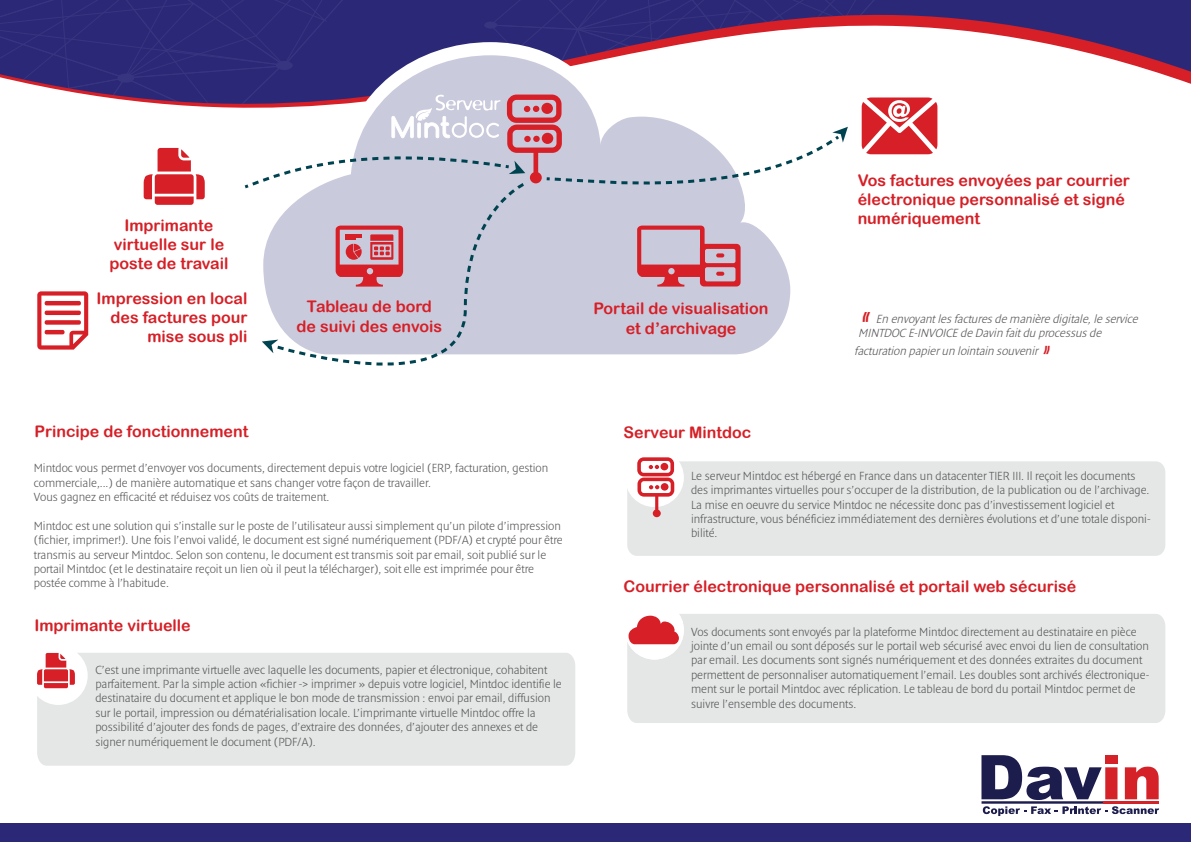
<style>
.page{position:relative;width:1191px;height:842px;background:#fff}
.page>*{position:absolute;margin:0;border:0;box-sizing:border-box;transform-origin:0 0}
.t1{font:16px/19.2px "Arial Rounded MT Bold";color:#d61f26;text-align:center}
.t2{font:300 12px/14.4px "Denda New";color:#58595b}
.t3{font:italic 300 12px/14.4px "Denda New";color:#58595b}
.s1{font-family:"Impact";font-weight:400;font-size:17.5px;color:#d61f26}
.s2{font-family:"Impact";font-weight:400;font-size:14.6px;color:#d61f26}
</style>
<div class="page">
<div style="left:37px;top:653px;width:538px;height:113px;background:#e5e7e6"></div>
<div style="left:627px;top:461px;width:538px;height:95px;background:#e5e7e6"></div>
<div style="left:625px;top:448px;width:59px;height:59px;background:#fff;border-radius:50%"></div>
<div style="left:0;top:823px;width:1191px;height:19px;background:#2b2977"></div>
<svg style="left:937px;top:0;width:254px;height:147px"></svg>
<svg style="left:263px;top:205px;width:528px;height:150px;fill:#cacadd"></svg>
<svg style="left:637px;top:226px;width:103px;height:61px"></svg>
<svg style="left:981px;top:755px;width:178px;height:61px"></svg>
<hr style="left:1103px;top:801px;width:55px;height:3px;background:#d52128">
<svg style="left:270px;top:205px;width:256px;height:161px"></svg>
<svg style="left:262px;top:340px;width:16px;height:13px"></svg>
<svg style="left:37px;top:291px;width:51px;height:59px"></svg>
<div style="left:29px;top:646px;width:59px;height:59px;background:#fff;border-radius:50%"></div>
<svg style="left:37px;top:653px;width:38px;height:35px"></svg>
<svg style="left:637px;top:457px;width:37px;height:60px"></svg>
<div style="left:627px;top:614px;width:538px;height:109px;background:#e5e7e6"></div>
<div style="left:625px;top:601px;width:59px;height:58px;background:#fff;border-radius:50%"></div>
<svg style="left:628px;top:616px;width:51px;height:28px"></svg>
<svg style="left:0;top:0;width:937px;height:205px"></svg>
<h1 class="t1" style="left:109px;top:215px;width:121px">Imprimante virtuelle sur le poste de travail</h1>
<h1 class="t1" style="left:97px;top:288px;width:152px;text-align:right">Impression en local des factures pour mise sous pli</h1>
<h1 class="t1" style="left:34px;top:421px;width:215px">Principe de fonctionnement</h1>
<h1 class="t1" style="left:297px;top:297px;width:147px">Tableau de bord de suivi des envois</h1>
<p class="t2" style="left:34px;top:461px;width:516px">Mintdoc vous permet d’envoyer vos documents, directement depuis votre logiciel (ERP, facturation, gestion commerciale,...) de manière automatique et sans changer votre façon de travailler.<br>Vous gagnez en efficacité et réduisez vos coûts de traitement.</p>
<p class="t2" style="left:34px;top:519px;width:530px">Mintdoc est une solution qui s’installe sur le poste de l’utilisateur aussi simplement qu’un pilote d’impression (fichier, imprimer!). Une fois l’envoi validé, le document est signé numériquement (PDF/A) et crypté pour être transmis au serveur Mintdoc. Selon son contenu, le document est transmis soit par email, soit publié sur le portail Mintdoc (et le destinataire reçoit un lien où il peut la télécharger), soit elle est imprimée pour être postée comme à l’habitude.</p>
<h1 class="t1" style="left:34px;top:615px;width:158px">Imprimante virtuelle</h1>
<p class="t2" style="left:95px;top:662px;width:468px">C’est une imprimante virtuelle avec laquelle les documents, papier et électronique, cohabitent parfaitement. Par la simple action «fichier -&gt; imprimer » depuis votre logiciel, Mintdoc identifie le destinataire du document et applique le bon mode de transmission : envoi par email, diffusion sur le portail, impression ou dématérialisation locale. L’imprimante virtuelle Mintdoc offre la possibilité d’ajouter des fonds de pages, d’extraire des données, d’ajouter des annexes et de signer numériquement le document (PDF/A).</p>
<h1 class="t1" style="left:593px;top:299px;width:176px">Portail de visualisation et d’archivage</h1>
<h1 class="t1" style="left:623px;top:422px;width:129px">Serveur Mintdoc</h1>
<h1 class="t1" style="left:857px;top:170px;width:274px;text-align:left">Vos factures envoyées par courrier électronique personnalisé et signé numériquement</h1>
<p class="t3" style="left:858px;top:312px;width:284px"><span class="s1">«</span> En envoyantlesfacturesde manière digitale,le service<br>MINTDOC E-INVOICEde Davin faitdu processusde</p>
<p class="t3" style="left:854px;top:344px;width:201px">facturation papierun lointain souvenir <span class="s2">»</span></p>
<p class="t2" style="left:691px;top:469px;width:461px">Le serveur Mintdoc est hébergé en France dans un datacenter TIER III. Il reçoit les documents des imprimantes virtuelles pour s’occuper de la distribution, de la publication ou de l’archivage.<br>La mise en oeuvre du service Mintdoc ne nécessite donc pas d’investissement logiciel et infrastructure, vous bénéficiez immédiatement des dernières évolutions et d’une totale disponi&shy;bilité.</p>
<h1 class="t1" style="left:623px;top:577px;width:454px">Courrier électronique personnalisé et portail web sécurisé</h1>
<p class="t2" style="left:691px;top:624px;width:460px">Vos documents sont envoyés par la plateforme Mintdoc directement au destinataire en pièce jointe d’un email ou sont déposés sur le portail web sécurisé avec envoi du lien de consultation par email. Les documents sont signés numériquement et des données extraites du document permettent de personnaliser automatiquement l’email. Les doubles sont archivés électronique&shy;ment sur le portail Mintdoc avec réplication. Le tableau de bord du portail Mintdoc permet de suivre l’ensemble des documents.</p>
</div>
